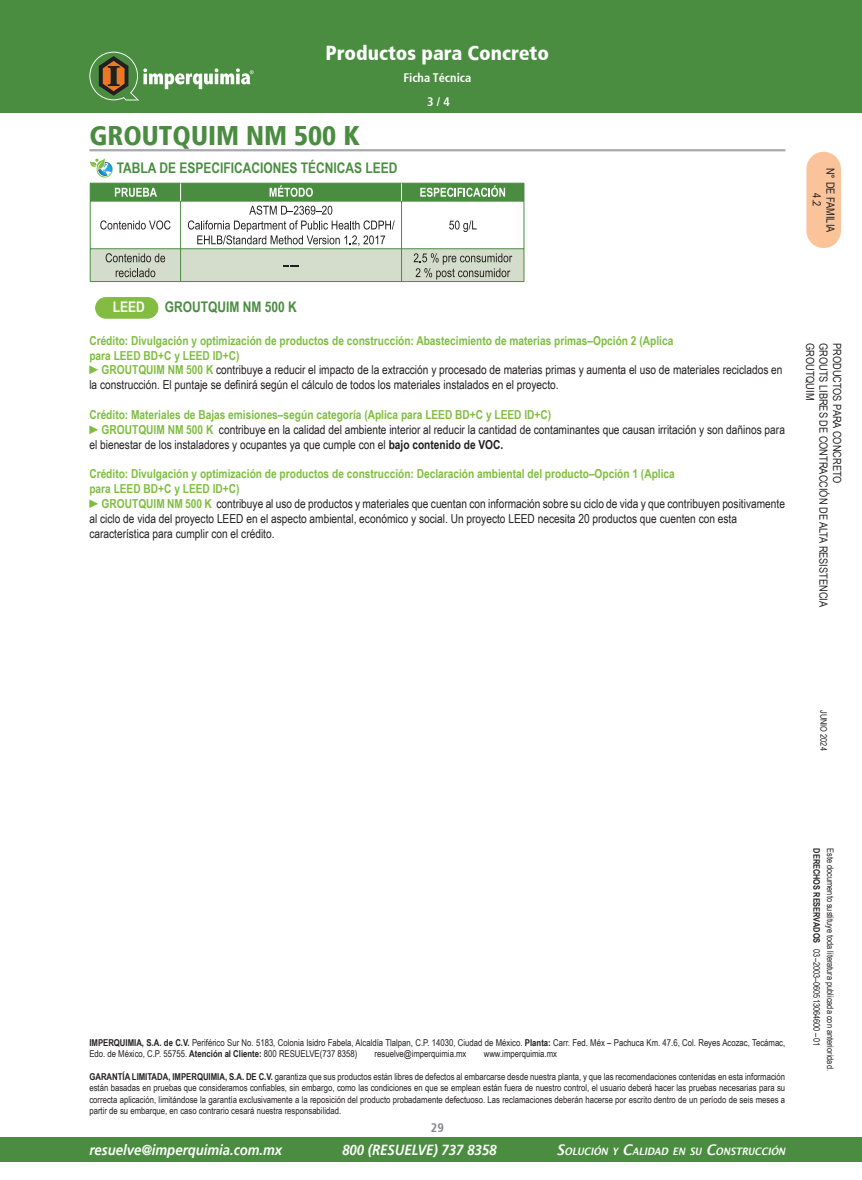
<style>
.page{position:relative;width:862px;height:1180px;background:#fff}
.page>*{position:absolute;margin:0;border:0;box-sizing:border-box;transform-origin:0 0}
.Nombre_Producto{font:900 condensed 27px "Frutiger 77";color:#4a8c40}
.t1{font:900 condensed 20.25px "Frutiger 77";color:#fff}
.t2{font:700 14.62px "Arial Narrow";color:#4a8c40}
.t3{font:italic 700 14.62px "Frutiger 66";color:#fff;scale:.9 1}
.t4{font:700 14.62px "Arial Narrow";color:#fff}
.Texto_LEED{font:12.38px "Arial Narrow";color:#231f20}
.Texto_LEED-2{font:700 12.38px "Arial Narrow";color:#7fbd41}
.t5{font:700 condensed 12.38px "Frutiger 67";color:#fff}
.t6{font:700 condensed 12.38px "Frutiger 67";color:#808285}
.t7{font:11.25px/13.5px "Arial Narrow";color:#231f20;text-align:center}
.t8{font:italic 10.35px "Lucida Becker Sans Demi";color:#fff;scale:.9 1}
.TXT_Pie{font:9.45px/11.2px "Arial Narrow";color:#231f20}
.t9{font:9px/13.5px "Arial Narrow";color:#231f20}
.t10{font:700 9px "Arial Narrow";color:#231f20}
.s1{font-weight:700;color:#7fbd41}
.s2{font-weight:700}
.s3{font-size:14.62px}
</style>
<div class="page">
<div style="left:806px;top:152px;width:34px;height:96px;background:#fac399;border-radius:17px"></div>
<div style="left:0;top:0;width:861px;height:113px;background:#4a8c40"></div>
<div style="left:0;top:1137px;width:861px;height:25px;background:#4a8c40"></div>
<svg style="left:89px;top:52px;width:164px;height:48px"></svg>
<hr style="left:89px;top:149px;width:695px;height:2px;background:#a8a9ad">
<div style="left:95px;top:297px;width:63px;height:22px;background:#82bd41;border-radius:11px"></div>
<svg style="left:90px;top:158px;width:434px;height:124px"></svg>
<h2 class="t1" style="left:325px;top:41px;width:225px">Productos para Concreto</h2>
<h3 class="t5" style="left:403px;top:71px;width:69px">Ficha Técnica</h3>
<p class="Nombre_Producto" style="left:89px;top:119px;width:272px">GROUTQUIM NM 500 K</p>
<p class="t2" style="left:117px;top:157px;width:282px">TABLA DE ESPECIFICACIONES TÉCNICAS LEED</p>
<p class="t5" style="left:427px;top:94px;width:24px">3 / 4</p>
<p class="t7" style="left:837px;top:168px;width:66px;rotate:90deg">N° DE FAMILIA<br>4.2</p>
<p class="t4" style="left:113px;top:296px;width:33px">LEED</p>
<p class="t2" style="left:165px;top:296px;width:133px">GROUTQUIM NM 500 K</p>
<p class="Texto_LEED-2" style="left:89px;top:331px;width:585px">Crédito: Divulgación y optimización de productos de construcción: Abastecimiento de materias primas–Opción 2 (Aplica</p>
<p class="Texto_LEED-2" style="left:89px;top:346px;width:151px">para LEED BD+C y LEED ID+C)</p>
<p class="Texto_LEED" style="left:89px;top:361px;width:694px"><span class="s1">►GROUTQUIM NM 500 K</span> contribuye a reducir el impacto de la extracción y procesado de materias primas y aumenta el uso de materiales reciclados en</p>
<p class="Texto_LEED" style="left:89px;top:376px;width:470px">la construcción. El puntaje se definirá según el cálculo de todos los materiales instalados en el proyecto.</p>
<p class="Texto_LEED-2" style="left:89px;top:405px;width:463px">Crédito: Materiales de Bajas emisiones–según categoría (Aplica para LEED BD+C y LEED ID+C)</p>
<p class="Texto_LEED" style="left:89px;top:420px;width:696px"><span class="s1">►GROUTQUIM NM 500 K</span> contribuye en la calidad del ambiente interior al reducir la cantidad de contaminantes que causan irritación y son dañinos para</p>
<p class="Texto_LEED" style="left:89px;top:435px;width:415px">el bienestar de los instaladores y ocupantes ya que cumple con el <span class="s2">bajo contenido de VOC.</span></p>
<p class="Texto_LEED-2" style="left:89px;top:465px;width:586px">Crédito: Divulgación y optimización de productos de construcción: Declaración ambiental del producto–Opción 1 (Aplica</p>
<p class="Texto_LEED-2" style="left:89px;top:479px;width:151px">para LEED BD+C y LEED ID+C)</p>
<p class="Texto_LEED" style="left:89px;top:495px;width:696px"><span class="s1">►GROUTQUIM NM 500 K</span> contribuye al uso de productos y materiales que cuentan con información sobre su ciclo de vida y que contribuyen positivamente</p>
<p class="Texto_LEED" style="left:89px;top:509px;width:649px">al ciclo de vida del proyecto LEED en el aspecto ambiental, económico y social. Un proyecto LEED necesita 20 productos que cuenten con esta</p>
<p class="Texto_LEED" style="left:89px;top:524px;width:186px">característica para cumplir con el crédito.</p>
<p class="t7" style="left:816px;top:343px;width:59px;rotate:90deg">GROUTQUIM</p>
<p class="t7" style="left:830px;top:343px;width:266px;rotate:90deg">GROUTS LIBRES DE CONTRACCIÓN DE ALTA RESISTENCIA</p>
<p class="t7" style="left:843px;top:343px;width:142px;rotate:90deg">PRODUCTOS PARA CONCRETO</p>
<p class="t9" style="left:830px;top:710px;width:42px;rotate:90deg">JUNIO 2024</p>
<p class="TXT_Pie" style="left:89px;top:1037px;width:697px"><span class="s2">IMPERQUIMIA, S.A. de C.V.</span> Periférico Sur No. 5183, Colonia Isidro Fabela, Alcaldía Tlalpan, C.P. 14030, Ciudad de México. <span class="s2">Planta:</span> Carr. Fed. Méx – Pachuca Km. 47.6, Col. Reyes Acozac, Tecámac,<br>Edo. de México, C.P. 55755. <span class="s2">Atención al Cliente:</span> 800 RESUELVE(737 8358)</p>
<p class="TXT_Pie" style="left:374px;top:1048px;width:93px">resuelve@imperquimia.mx</p>
<p class="TXT_Pie" style="left:483px;top:1048px;width:75px">www.imperquimia.mx</p>
<p class="TXT_Pie" style="left:89px;top:1071px;width:697px;text-align:justify"><span class="s2">GARANTÍA LIMITADA, IMPERQUIMIA, S.A. DE C.V.</span> garantiza que sus productos están libres de defectos al embarcarse desde nuestra planta, y que las recomendaciones contenidas en esta información están basadas en pruebas que consideramos confiables, sin embargo, como las condiciones en que se emplean están fuera de nuestro control, el usuario deberá hacer las pruebas necesarias para su correcta aplicación, limitándose la garantía exclusivamente a la reposición del producto probadamente defectuoso. Las reclamaciones deberán hacerse por escrito dentro de un período de seis meses a partir de su embarque, en caso contrario cesará nuestra responsabilidad.</p>
<h3 class="t6" style="left:430px;top:1121px;width:14px">29</h3>
<h3 class="t3" style="left:89px;top:1141px;width:216px">resuelve@imperquimia.com.mx</h3>
<h3 class="t3" style="left:342px;top:1141px;width:173px">800 (RESUELVE) 737 8358</h3>
<p class="t8" style="left:556px;top:1145px;width:255px"><span class="s3">S</span>OLUCIÓN Y <span class="s3">C</span>ALIDAD EN SU <span class="s3">C</span>ONSTRUCCIÓN</p>
<p class="t10" style="left:823px;top:848px;width:96px;rotate:90deg">DERECHOS RESERVADOS</p>
<p class="t9" style="left:836px;top:949px;width:123px;text-indent:-101px;rotate:90deg">Este documento sustituye toda literatura publicada con anterioridad.<br>03–2003–060513064600 – 01</p>
</div>
